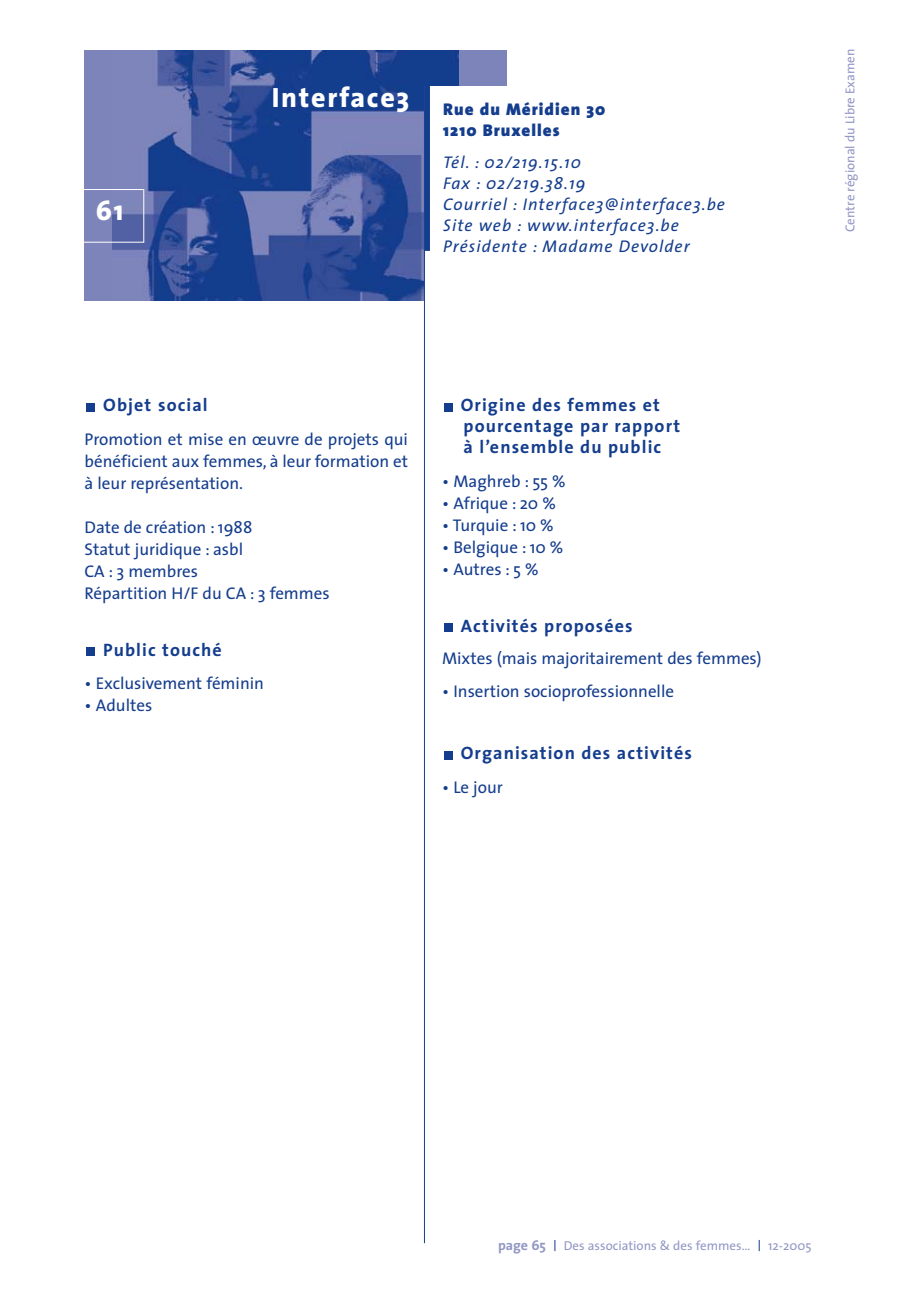
<style>
.page{position:relative;width:908px;height:1304px;background:#fff}
.page>*{position:absolute;margin:0;border:0;box-sizing:border-box;transform-origin:0 0}
.t1{font:800 28px "The Sans";color:#fff}
.t2{font:700 18px/21px "The Sans";letter-spacing:.06em;color:#143d8d}
.t3{font:17px/22px "The Sans";color:#143d8d;text-align:justify}
.t4{font:italic 17px/21px "The Sans";letter-spacing:.06em;color:#143d8d}
.t5{font:900 17px/21px "The Sans";letter-spacing:.06em;color:#143d8d}
.t6{font:700 14px "The Sans";color:#9297c5}
.t7{font:13px "The Sans";color:#9297c5}
</style>
<div class="page">
<div style="left:84px;top:50px;width:423px;height:250px;background:#7d84ba"></div>
<img style="left:113px;top:50px;width:345px;height:250px">
<div style="left:444px;top:751px;width:8px;height:8px;background:#143d8d"></div>
<div style="left:444px;top:623px;width:8px;height:9px;background:#143d8d"></div>
<div style="left:444px;top:403px;width:8px;height:8px;background:#143d8d"></div>
<div style="left:86px;top:647px;width:9px;height:9px;background:#143d8d"></div>
<div style="left:86px;top:403px;width:9px;height:8px;background:#143d8d"></div>
<div style="left:424px;top:86px;width:463px;height:226px;background:#fff"></div>
<div style="left:425px;top:86px;width:5px;height:165px;background:#143d8d"></div>
<hr style="left:424px;top:86px;width:1px;height:1157px;background:#143d8d">
<div style="left:63px;top:189px;width:81px;height:54px;border:1px solid #fff"></div>
<h1 class="t1" style="left:96px;top:200px;width:29px">61</h1>
<p class="t5" style="left:443px;top:100px;width:164px;text-indent:-171px"><sup>Interface3</sup> Rue du Méridien 30<br>1210 Bruxelles</p>
<p class="t4" style="left:443px;top:154px;width:283px">Tél. : 02/219.15.10<br>Fax : 02/219.38.19<br>Courriel : Interface3@interface3.be<br>Site web : www.interface3.be<br>Présidente : Madame Devolder</p>
<p class="t2" style="left:103px;top:396px;width:106px">Objet social</p>
<p class="t3" style="left:84px;top:430px;width:325px">Promotion et mise en œuvre de projets qui bénéficient aux femmes, à leur formation et à leur représentation.</p>
<p class="t3" style="left:84px;top:518px;width:246px;text-align:left">Date de création : 1988<br>Statut juridique : asbl<br>CA : 3 membres<br>Répartition H/F du CA : 3 femmes</p>
<p class="t2" style="left:103px;top:641px;width:120px">Public touché</p>
<p class="t3" style="left:84px;top:674px;width:181px">• Exclusivement féminin</p>
<p class="t3" style="left:84px;top:696px;width:69px">• Adultes</p>
<p class="t2" style="left:460px;top:396px;width:221px">Origine des femmes et pourcentage par rapport à l’ensemble du public</p>
<p class="t3" style="left:442px;top:472px;width:125px">• Maghreb : 55 %</p>
<p class="t3" style="left:442px;top:494px;width:115px">• Afrique : 20 %</p>
<p class="t3" style="left:442px;top:516px;width:113px">• Turquie : 10 %</p>
<p class="t3" style="left:442px;top:538px;width:123px">• Belgique : 10 %</p>
<p class="t3" style="left:442px;top:560px;width:98px">• Autres : 5 %</p>
<p class="t2" style="left:460px;top:617px;width:173px">Activités proposées</p>
<p class="t3" style="left:442px;top:649px;width:321px">Mixtes (mais majoritairement des femmes)</p>
<p class="t3" style="left:442px;top:682px;width:233px">• Insertion socioprofessionnelle</p>
<p class="t2" style="left:460px;top:744px;width:232px">Organisation des activités</p>
<p class="t3" style="left:442px;top:778px;width:62px">• Le jour</p>
<p class="t7" style="left:844px;top:232px;width:185px;rotate:-90deg">Centre régional du Libre Examen</p>
<p class="t6" style="left:498px;top:1240px;width:50px">page 65</p>
<p class="t7" style="left:563px;top:1241px;width:188px">Des associations &amp; des femmes…</p>
<p class="t7" style="left:767px;top:1241px;width:45px">12-2005</p>
</div>
